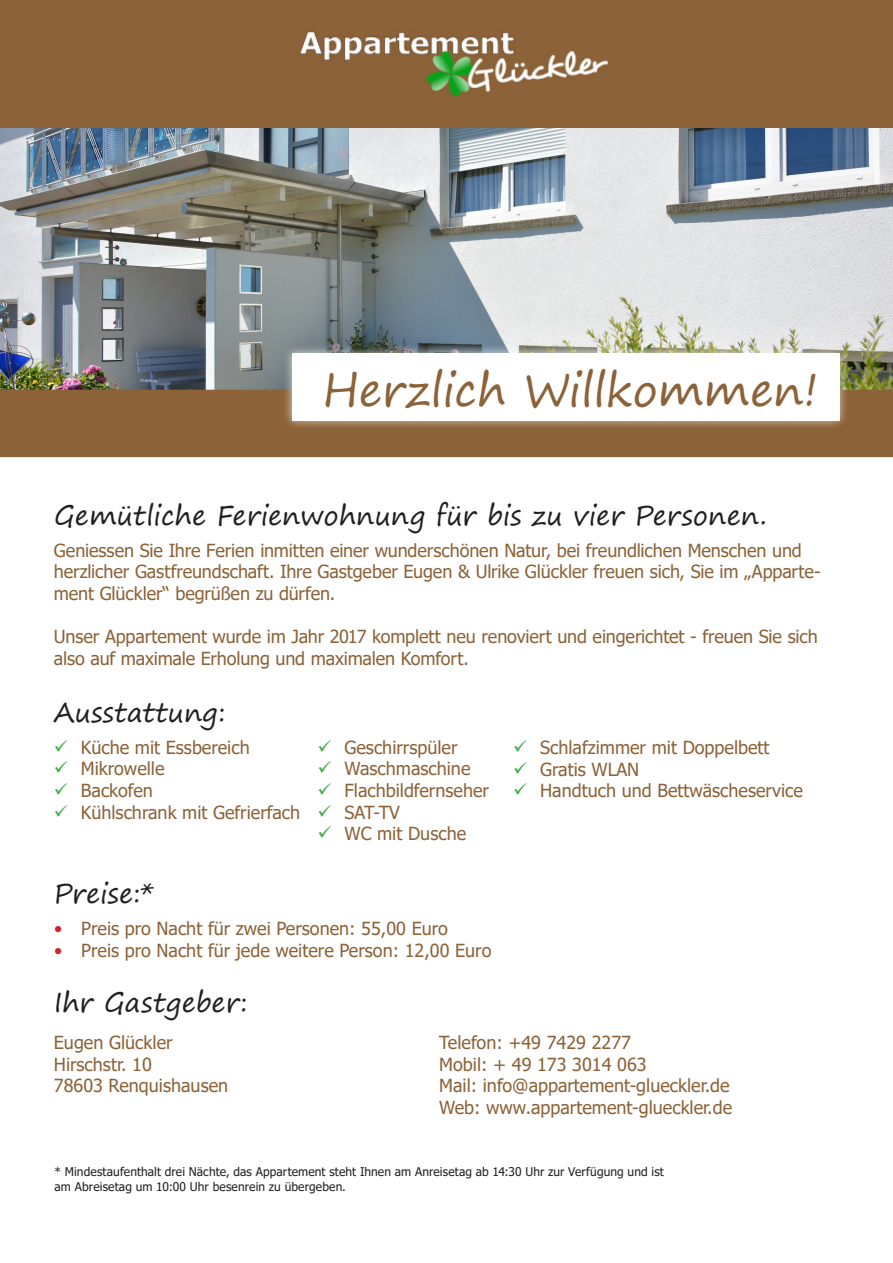
<style>
.page{position:relative;width:893px;height:1263px;background:#fff}
.page>*{position:absolute;margin:0;border:0;box-sizing:border-box;transform-origin:0 0}
.t1{font:45px "Segoe Print";color:#8c6238}
.t2{font:27px "Segoe Print";letter-spacing:.005em;color:#231f20}
.t3{font:18px/21.6px "Tahoma";color:#8c6238}
.t4{font:12px/14.4px "Tahoma";letter-spacing:.01em;color:#231f20}
.s1{color:#d1232a}
</style>
<div class="page">
<div style="left:0;top:1px;width:893px;height:126px;background:#8c6238"></div>
<div style="left:0;top:0;width:893px;height:128px;border:2px solid #8c6238"></div>
<img style="left:300px;top:31px;width:308px;height:66px">
<img style="left:0;top:128px;width:893px;height:262px">
<div style="left:1px;top:390px;width:891px;height:66px;background:#8c6238"></div>
<div style="left:0;top:390px;width:893px;height:67px;border:2px solid #8c6238"></div>
<div style="left:282px;top:343px;width:567px;height:87px;background:#fff;opacity:.75"></div>
<div style="left:292px;top:353px;width:547px;height:68px;background:#fff"></div>
<p class="t1" style="left:323px;top:350px;width:497px">Herzlich Willkommen!</p>
<p class="t2" style="left:54px;top:492px;width:714px">Gemütliche Ferienwohnung für bis zu vier Personen.</p>
<p class="t3" style="left:54px;top:540px;width:768px">Geniessen Sie Ihre Ferien inmitten einer wunderschönen Natur, bei freundlichen Menschen und herzlicher Gastfreundschaft. Ihre Gastgeber Eugen &amp; Ulrike Glückler freuen sich, Sie im „Apparte&shy;ment Glückler“ begrüßen zu dürfen.</p>
<p class="t3" style="left:54px;top:627px;width:765px">Unser Appartement wurde im Jahr 2017 komplett neu renoviert und eingerichtet - freuen Sie sich also auf maximale Erholung und maximalen Komfort.</p>
<p class="t2" style="left:54px;top:688px;width:174px">Ausstattung:</p>
<p class="t3" style="left:81px;top:737px;width:170px">Küche mit Essbereich</p>
<p class="t3" style="left:81px;top:759px;width:85px">Mikrowelle</p>
<p class="t3" style="left:81px;top:780px;width:74px">Backofen</p>
<p class="t3" style="left:81px;top:802px;width:221px">Kühlschrank mit Gefrierfach</p>
<p class="t2" style="left:54px;top:869px;width:102px">Preise:*</p>
<p class="t3" style="left:344px;top:737px;width:115px">Geschirrspüler</p>
<p class="t3" style="left:344px;top:759px;width:127px">Waschmaschine</p>
<p class="t3" style="left:344px;top:780px;width:146px">Flachbildfernseher</p>
<p class="t3" style="left:344px;top:802px;width:57px">SAT-TV</p>
<p class="t3" style="left:344px;top:824px;width:123px">WC mit Dusche</p>
<p class="t3" style="left:54px;top:919px;width:395px"><span class="s1">•</span> Preis pro Nacht für zwei Personen: 55,00 Euro</p>
<p class="t3" style="left:54px;top:940px;width:439px"><span class="s1">•</span> Preis pro Nacht für jede weitere Person: 12,00 Euro</p>
<p class="t2" style="left:54px;top:978px;width:196px">Ihr Gastgeber:</p>
<p class="t3" style="left:540px;top:738px;width:231px">Schlafzimmer mit Doppelbett</p>
<p class="t3" style="left:540px;top:759px;width:101px">Gratis WLAN</p>
<p class="t3" style="left:540px;top:781px;width:264px">Handtuch und Bettwäscheservice</p>
<p class="t3" style="left:54px;top:1032px;width:120px">Eugen Glückler<br>Hirschstr. 10</p>
<p class="t3" style="left:54px;top:1076px;width:176px">78603 Renquishausen</p>
<p class="t3" style="left:439px;top:1032px;width:193px">Telefon: +49 7429 2277</p>
<p class="t3" style="left:439px;top:1054px;width:209px">Mobil: + 49 173 3014 063</p>
<p class="t3" style="left:439px;top:1076px;width:292px">Mail: info@appartement-glueckler.de</p>
<p class="t3" style="left:439px;top:1097px;width:294px">Web: www.appartement-glueckler.de</p>
<p class="t4" style="left:55px;top:1165px;width:611px">* Mindestaufenthalt drei Nächte, das Appartement steht Ihnen am Anreisetag ab 14:30 Uhr zur Verfügung und ist am Abreisetag um 10:00 Uhr besenrein zu übergeben.</p>
</div>
